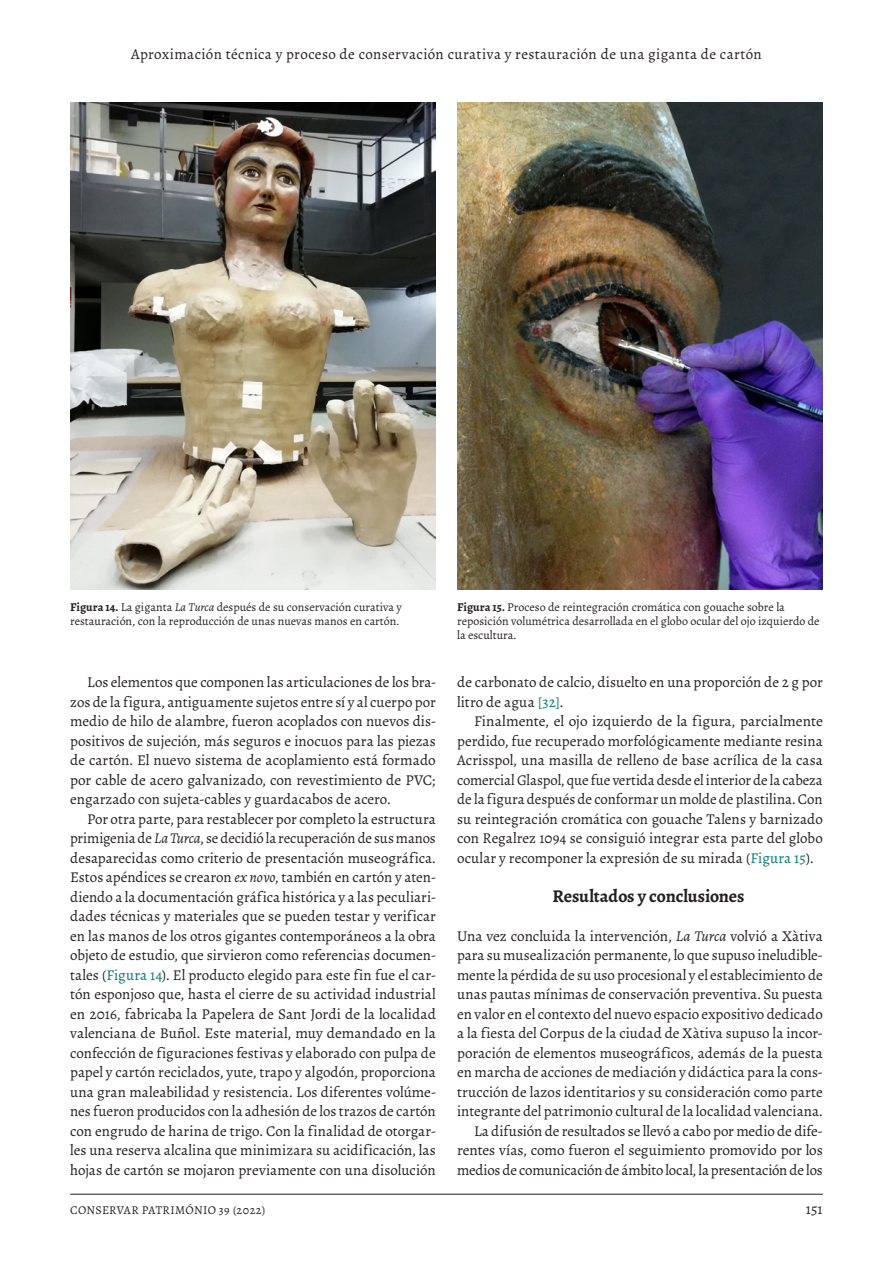
<style>
.page{position:relative;width:893px;height:1263px;background:#fff}
.page>*{position:absolute;margin:0;border:0;box-sizing:border-box;transform-origin:0 0}
.TEXTO_ES{font:700 18px "Alegreya";letter-spacing:-.01em;color:#231f20}
.TEXTO_ES-2{font:15px/19.5px "Alegreya";color:#231f20;text-align:justify}
.Primeiro_paragrafo{font:15px "Alegreya";letter-spacing:.025em;color:#231f20}
.Notas_P_esq{font:12px/14.2px "Alegreya";color:#231f20}
.Notas_P_esq-2{font:12px "Alegreya";letter-spacing:.025em;color:#231f20}
.s1{font-weight:700}
.s2{font-style:italic}
.s3{color:#007a71}
</style>
<div class="page">
<hr style="left:70px;top:1194px;width:753px;height:1px;background:#231f20">
<img style="left:70px;top:102px;width:366px;height:488px">
<img style="left:457px;top:102px;width:366px;height:488px">
<p class="Primeiro_paragrafo" style="left:131px;top:44px;width:632px">Aproximación técnica y proceso de conservación curativa y restauración de una giganta de cartón</p>
<p class="Notas_P_esq" style="left:70px;top:600px;width:333px"><span class="s1">Figura 14.</span> La giganta <span class="s2">La Turca</span> después de su conservación curativa y restauración, con la reproducción de unas nuevas manos en cartón.</p>
<p class="Notas_P_esq" style="left:457px;top:600px;width:364px"><span class="s1">Figura 15.</span> Proceso de reintegración cromática con gouache sobre la reposición volumétrica desarrollada en el globo ocular del ojo izquierdo de la escultura.</p>
<p class="TEXTO_ES-2" style="left:70px;top:672px;width:367px;text-indent:17px">Los elementos que componen las articulaciones de los bra&shy;zos de la figura, antiguamente sujetos entre sí y al cuerpo por medio de hilo de alambre, fueron acoplados con nuevos dis&shy;positivos de sujeción, más seguros e inocuos para las piezas de cartón. El nuevo sistema de acoplamiento está formado por cable de acero galvanizado, con revestimiento de PVC; engarzado con sujeta-cables y guardacabos de acero.</p>
<p class="TEXTO_ES-2" style="left:70px;top:809px;width:367px;text-indent:17px">Por otra parte, para restablecer por completo la estructura primigenia de <span class="s2">La Turca</span>, se decidió la recuperación de sus manos desaparecidas como criterio de presentación museográfica.<br>Estos apéndices se crearon <span class="s2">ex novo</span>, también en cartón y aten&shy;diendo a la documentación gráfica histórica y a las peculiari&shy;dades técnicas y materiales que se pueden testar y verificar en las manos de los otros gigantes contemporáneos a la obra objeto de estudio, que sirvieron como referencias documen&shy;tales (<span class="s3">Figura 14</span>). El producto elegido para este fin fue el car&shy;tón esponjoso que, hasta el cierre de su actividad industrial en 2016, fabricaba la Papelera de Sant Jordi de la localidad valenciana de Buñol. Este material, muy demandado en la confección de figuraciones festivas y elaborado con pulpa de papel y cartón reciclados, yute, trapo y algodón, proporciona una gran maleabilidad y resistencia. Los diferentes volúme&shy;nes fueron producidos con la adhesión de los trazos de cartón con engrudo de harina de trigo. Con la finalidad de otorgar&shy;les una reserva alcalina que minimizara su acidificación, las hojas de cartón se mojaron previamente con una disolución</p>
<p class="TEXTO_ES-2" style="left:457px;top:672px;width:367px">de carbonato de calcio, disuelto en una proporción de 2 g por litro de agua <span class="s3">[32]</span>.</p>
<p class="TEXTO_ES-2" style="left:457px;top:711px;width:367px;text-indent:17px">Finalmente, el ojo izquierdo de la figura, parcialmente perdido, fue recuperado morfológicamente mediante resina Acrisspol, una masilla de relleno de base acrílica de la casa comercial Glaspol, que fue vertida desde el interior de la cabeza de la figura después de conformar un molde de plastilina. Con su reintegración cromática con gouache Talens y barnizado con Regalrez 1094 se consiguió integrar esta parte del globo ocular y recomponer la expresión de su mirada (<span class="s3">Figura 15</span>).</p>
<p class="TEXTO_ES" style="left:552px;top:884px;width:194px">Resultados y conclusiones</p>
<p class="TEXTO_ES-2" style="left:457px;top:926px;width:367px">Una vez concluida la intervención, <span class="s2">La Turca</span> volvió a Xàtiva para su musealización permanente, lo que supuso ineludible&shy;mente la pérdida de su uso procesional y el establecimiento de unas pautas mínimas de conservación preventiva. Su puesta en valor en el contexto del nuevo espacio expositivo dedicado a la fiesta del Corpus de la ciudad de Xàtiva supuso la incor&shy;poración de elementos museográficos, además de la puesta en marcha de acciones de mediación y didáctica para la cons&shy;trucción de lazos identitarios y su consideración como parte integrante del patrimonio cultural de la localidad valenciana.</p>
<p class="TEXTO_ES-2" style="left:457px;top:1121px;width:367px;text-indent:17px">La difusión de resultados se llevó a cabo por medio de dife&shy;rentes vías, como fueron el seguimiento promovido por los medios de comunicación de ámbito local, la presentación de los</p>
<p class="Notas_P_esq-2" style="left:70px;top:1202px;width:197px">CONSERVAR PATRIMÓNIO 39 (2022)</p>
<p class="TEXTO_ES-2" style="left:806px;top:1199px;width:19px">151</p>
</div>
